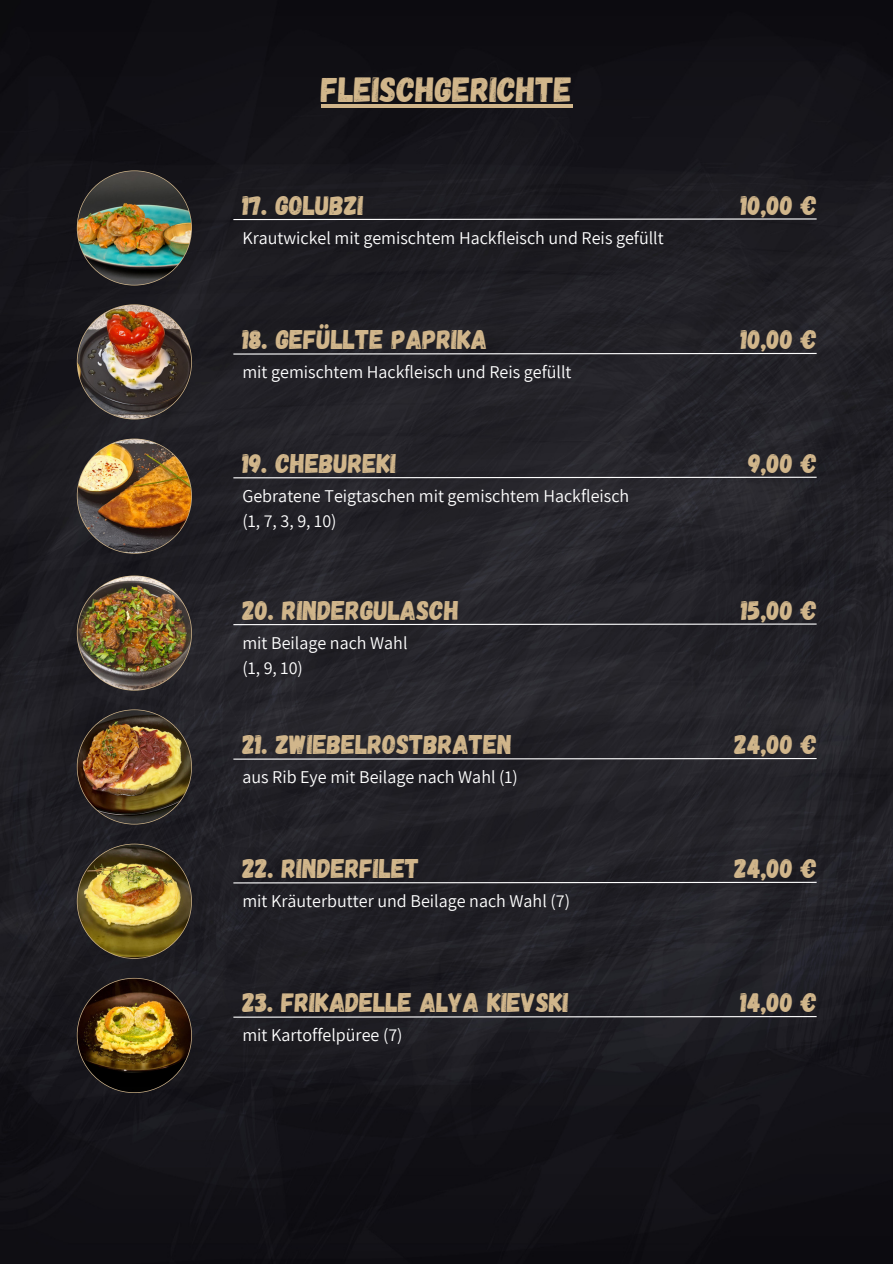
<style>
.page{position:relative;width:893px;height:1264px;background:#fff}
.page>*{position:absolute;margin:0;border:0;box-sizing:border-box;transform-origin:0 0}
.t1{font:34.95px "Gagalin";color:#d1b68b}
.t2{font:27px "Gagalin";color:#d1b68b}
.t3{font:18px "Assistant";color:#fff}
</style>
<div class="page">
<img style="left:0;top:0;width:892px;height:1263px">
<hr style="left:321px;top:104px;width:251px;height:4px;background:#d1b68b">
<svg style="left:232px;top:218px;width:585px;height:3px;background:#717073"></svg>
<svg style="left:232px;top:352px;width:585px;height:3px;background:#747377"></svg>
<svg style="left:232px;top:476px;width:585px;height:3px"></svg>
<img style="left:77px;top:171px;width:114px;height:114px;border-radius:50%">
<img style="left:77px;top:305px;width:114px;height:114px;border-radius:50%">
<img style="left:77px;top:439px;width:114px;height:114px;border-radius:50%">
<svg style="left:232px;top:623px;width:585px;height:2px"></svg>
<svg style="left:232px;top:757px;width:585px;height:3px;background:#767579"></svg>
<svg style="left:232px;top:881px;width:585px;height:3px"></svg>
<img style="left:77px;top:576px;width:114px;height:114px;border-radius:50%">
<svg style="left:77px;top:709px;width:115px;height:115px"></svg>
<img style="left:77px;top:710px;width:114px;height:113px;border-radius:50%">
<img style="left:77px;top:844px;width:114px;height:114px;border-radius:50%">
<svg style="left:232px;top:1015px;width:585px;height:3px;background:#727276"></svg>
<img style="left:77px;top:978px;width:114px;height:114px;border-radius:50%">
<p class="t1" style="left:321px;top:67px;width:252px">FLEISCHGERICHTE</p>
<p class="t2" style="left:242px;top:188px;width:123px">17. GOLUBZI</p>
<p class="t2" style="left:740px;top:188px;width:77px">10,00 €</p>
<h1 class="t3" style="left:242px;top:226px;width:423px">Krautwickel mit gemischtem Hackfleisch und Reis gefüllt</h1>
<p class="t2" style="left:242px;top:322px;width:247px">18. GEFÜLLTE PAPRIKA</p>
<p class="t2" style="left:740px;top:322px;width:77px">10,00 €</p>
<h2 class="t3" style="left:242px;top:360px;width:331px">mit gemischtem Hackfleisch und Reis gefüllt</h2>
<p class="t2" style="left:242px;top:445px;width:156px">19. CHEBUREKI</p>
<p class="t2" style="left:748px;top:445px;width:70px">9,00 €</p>
<h2 class="t3" style="left:242px;top:483px;width:388px">Gebratene Teigtaschen mit gemischtem Hackfleisch</h2>
<p class="t3" style="left:242px;top:508px;width:96px">(1, 7, 3, 9, 10)</p>
<h2 class="t2" style="left:242px;top:593px;width:218px">20. RINDERGULASCH</h2>
<h2 class="t2" style="left:741px;top:593px;width:77px">15,00 €</h2>
<p class="t3" style="left:242px;top:631px;width:167px">mit Beilage nach Wahl</p>
<p class="t3" style="left:242px;top:655px;width:62px">(1, 9, 10)</p>
<p class="t2" style="left:242px;top:726px;width:271px">21. ZWIEBELROSTBRATEN</p>
<p class="t2" style="left:734px;top:726px;width:83px">24,00 €</p>
<h2 class="t3" style="left:242px;top:764px;width:277px">aus Rib Eye mit Beilage nach Wahl (1)</h2>
<h2 class="t2" style="left:242px;top:850px;width:179px">22. RINDERFILET</h2>
<h2 class="t2" style="left:734px;top:850px;width:83px">24,00 €</h2>
<h2 class="t3" style="left:242px;top:888px;width:329px">mit Kräuterbutter und Beilage nach Wahl (7)</h2>
<p class="t2" style="left:242px;top:984px;width:328px">23. FRIKADELLE ALYA KIEVSKI</p>
<h2 class="t2" style="left:740px;top:984px;width:77px">14,00 €</h2>
<h2 class="t3" style="left:242px;top:1022px;width:162px">mit Kartoffelpüree (7)</h2>
</div>
